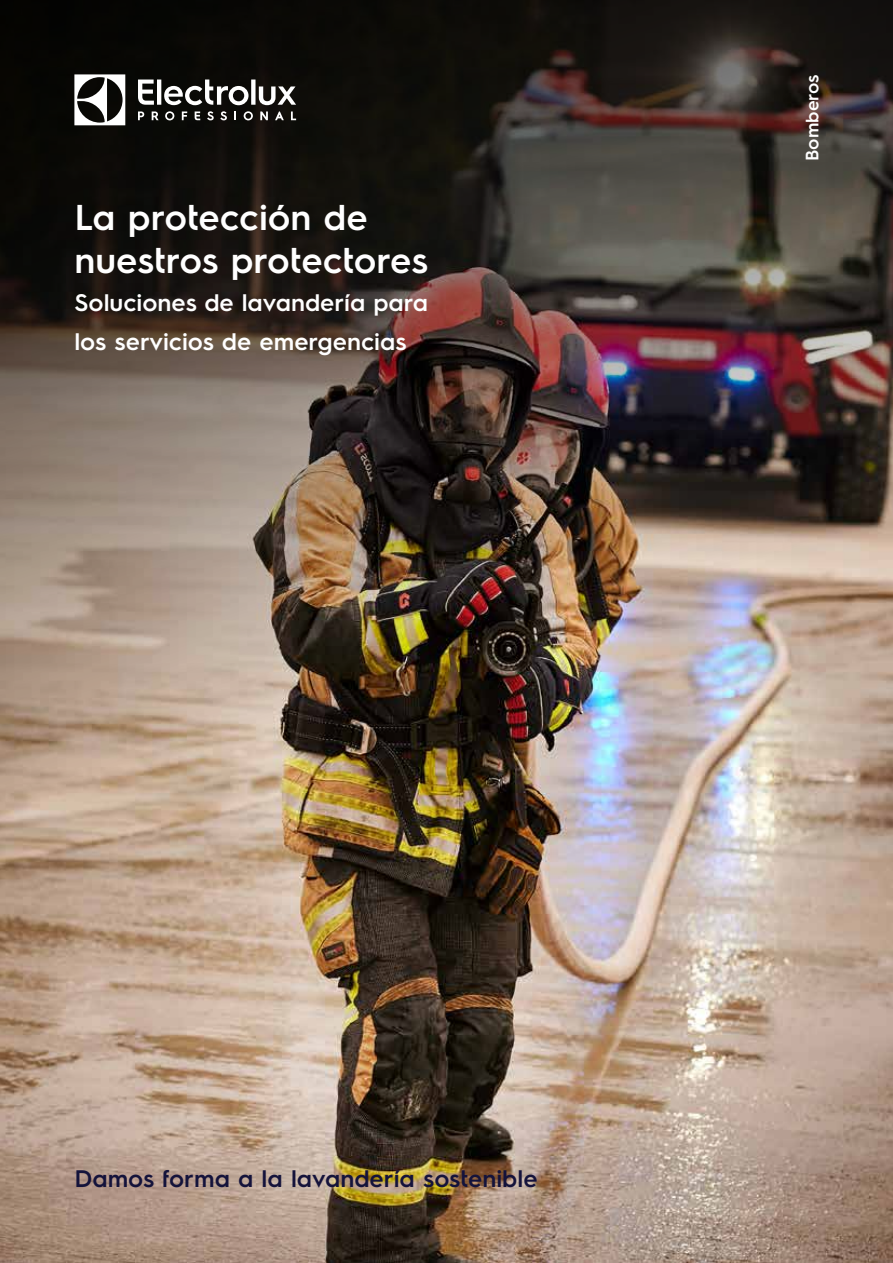
<style>
.page{position:relative;width:893px;height:1263px;background:#fff}
.page>*{position:absolute;margin:0;border:0;box-sizing:border-box;transform-origin:0 0}
.t1{font:600 36px/43.2px "Electrolux Sans";color:#fff}
.t2{font:600 24px/39px "Electrolux Sans";color:#fff}
.t3{font:600 24px "Electrolux Sans";color:#14133b}
.t4{font:600 18px "Electrolux Sans";color:#fff}
</style>
<div class="page">
<img style="left:0;top:874px;width:893px;height:389px">
<img style="left:0;top:0;width:893px;height:874px">
<svg style="left:74px;top:74px;width:51px;height:51px"></svg>
<svg style="left:138px;top:80px;width:158px;height:25px"></svg>
<svg style="left:291px;top:111px;width:5px;height:9px"></svg>
<svg style="left:244px;top:111px;width:9px;height:9px"></svg>
<svg style="left:234px;top:111px;width:2px;height:9px"></svg>
<svg style="left:220px;top:111px;width:7px;height:9px"></svg>
<svg style="left:207px;top:111px;width:7px;height:9px"></svg>
<svg style="left:195px;top:111px;width:5px;height:9px"></svg>
<svg style="left:182px;top:111px;width:5px;height:9px"></svg>
<svg style="left:165px;top:111px;width:9px;height:9px"></svg>
<svg style="left:152px;top:111px;width:7px;height:9px"></svg>
<svg style="left:138px;top:111px;width:6px;height:9px"></svg>
<svg style="left:275px;top:111px;width:9px;height:9px"></svg>
<svg style="left:260px;top:111px;width:8px;height:9px"></svg>
<h1 class="t1" style="left:74px;top:194px;width:355px">La protección de nuestros protectores</h1>
<p class="t2" style="left:74px;top:281px;width:355px">Soluciones de lavandería para los servicios de emergencias</p>
<p class="t4" style="left:800px;top:161px;width:88px;rotate:-90deg">Bomberos</p>
<p class="t3" style="left:74px;top:1162px;width:465px">Damos forma a la lavandería sostenible</p>
</div>
